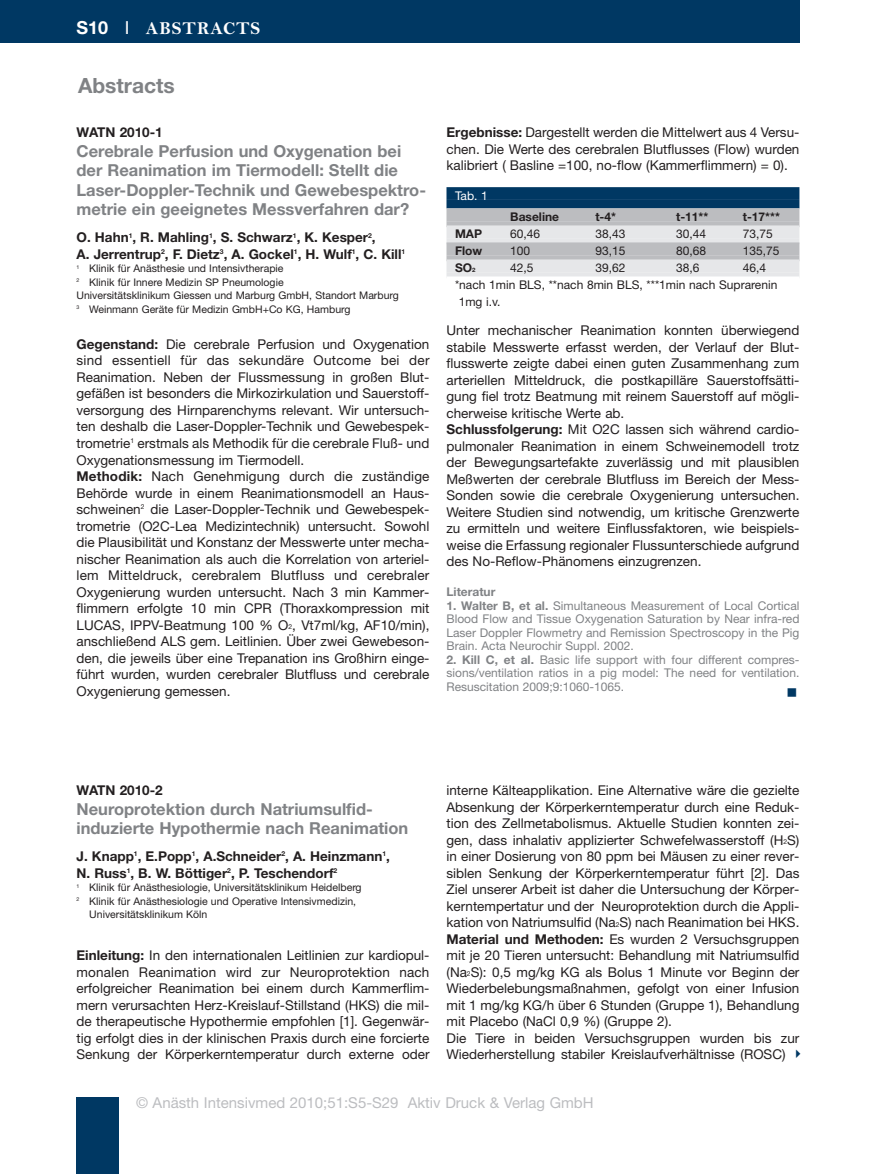
<style>
.page{position:relative;width:876px;height:1174px;background:#fff}
.page>*{position:absolute;margin:0;border:0;box-sizing:border-box;transform-origin:0 0}
.t1{font:700 21px "Helvetica Neue";color:#808285}
.t2{font:18px "Bell MT Bold";letter-spacing:.055em;color:#fff}
.t3{font:700 16.5px/19.5px "Helvetica Neue";color:#808285}
.t4{font:15px "Helvetica Neue";color:#bcbdc0}
.t5{font:13.5px/16.5px "Helvetica Neue";color:#231f20}
.t6{font:700 13.5px/16.5px "Helvetica Neue";color:#231f20}
.t7{font:12px/13.5px "Helvetica Neue";color:#808285;text-align:justify}
.t8{font:12px "Helvetica Neue";color:#231f20}
.t9{font:700 12px "Helvetica Neue";color:#231f20}
.t10{font:700 12px "Helvetica Neue";color:#808285}
.t11{font:12px "Helvetica Neue";color:#fff}
.t12{font:10.5px/13.5px "Helvetica Neue";color:#231f20}
.s1{font-family:"Helvetica Neue";font-weight:700}
.s2{font-family:"Helvetica Neue"}
.s3{font-weight:700}
.s4{font-size:6.75px}
.s5{font-size:6px}
</style>
<div class="page">
<div style="left:0;top:0;width:799px;height:43px;background:#003863"></div>
<div style="left:77px;top:1097px;width:42px;height:77px;background:#003863"></div>
<div style="left:446px;top:187px;width:353px;height:13px;background:#003863"></div>
<div style="left:446px;top:200px;width:353px;height:8px;background:#003863"></div>
<div style="left:446px;top:208px;width:353px;height:13px;background:#bcbdc0"></div>
<div style="left:446px;top:221px;width:353px;height:6px;background:#bcbdc0"></div>
<div style="left:446px;top:225px;width:353px;height:13px;background:#e6e7e9"></div>
<div style="left:446px;top:238px;width:353px;height:6px;background:#e6e7e9"></div>
<div style="left:446px;top:242px;width:353px;height:13px;background:#bcbdc0"></div>
<div style="left:446px;top:255px;width:353px;height:6px;background:#bcbdc0"></div>
<div style="left:446px;top:259px;width:353px;height:13px;background:#e6e7e9"></div>
<div style="left:446px;top:272px;width:353px;height:6px;background:#e6e7e9"></div>
<div style="left:446px;top:276px;width:353px;height:13px;background:#fff"></div>
<h2 class="t2" style="left:77px;top:17px;width:185px"><span class="s1">S10</span> <span class="s2">I</span> ABSTRACTS</h2>
<h1 class="t1" style="left:78px;top:78px;width:98px">Abstracts</h1>
<p class="t6" style="left:77px;top:125px;width:88px">WATN 2010-1</p>
<p class="t3" style="left:77px;top:143px;width:351px">Cerebrale Perfusion und Oxygenation bei der Reanimation im Tiermodell: Stellt die Laser-Doppler-Technik und Gewebespek tro - metrie ein geeignetes Messverfahren dar?</p>
<p class="t6" style="left:77px;top:230px;width:330px">O. Hahn<sup>1</sup>, R. Mahling<sup>1</sup>, S. Schwarz<sup>1</sup>, K. Kesper<sup>2</sup>,<br>A. Jerrentrup<sup>2</sup>, F. Dietz<sup>3</sup>, A. Gockel<sup>1</sup>, H. Wulf<sup>1</sup>, C. Kill<sup>1</sup></p>
<p class="t12" style="left:77px;top:263px;width:324px"><sup>1</sup> Klinik für Anästhesie und Intensivtherapie<br><sup>2</sup> Klinik für Innere Medizin SP Pneumologie<br>Universitätsklinikum Giessen und Marburg GmbH, Standort Marburg <sup>3</sup> Weinmann Geräte für Medizin GmbH+Co KG, Hamburg</p>
<p class="t5" style="left:77px;top:337px;width:354px"><span class="s3">Gegenstand:</span> Die cerebrale Perfusion und Oxygenation sind essentiell für das sekundäre Outcome bei der Reanimation. Neben der Flussmessung in großen Blut - gefäßen ist besonders die Mirkozirkulation und Sauer stoff - versorgung des Hirnparenchyms relevant. Wir untersuch&shy;ten deshalb die Laser-Doppler-Technik und Ge webespek - tro metrie<sup>1</sup> erstmals als Methodik für die cerebrale Fluß- und Oxygenationsmessung im Tiermodell.<br><span class="s3">Methodik:</span> Nach Genehmigung durch die zuständige Behörde wurde in einem Reanimationsmodell an Haus - schwe inen<sup>2</sup> die Laser-Doppler-Technik und Gewebe spek - tro metrie (O2C-Lea Medizintechnik) untersucht. Sowohl die Plausibilität und Konstanz der Messwerte unter mecha&shy;nischer Reanimation als auch die Korrelation von arteriel&shy;lem Mitteldruck, cerebralem Blutfluss und cerebraler Oxygenierung wurden untersucht. Nach 3 min Kammer - flimmern erfolgte 10 min CPR (Thoraxkompression mit LUCAS, IPPV-Beatmung 100 % O<span class="s4">2</span>, Vt7ml/kg, AF10/min), anschließend ALS gem. Leitlinien. Über zwei Gewebe son - den, die jeweils über eine Trepanation ins Großhirn einge&shy;führt wurden, wurden cerebraler Blutfluss und cerebrale Oxygenierung gemessen.</p>
<p class="t5" style="left:446px;top:125px;width:354px;text-align:justify"><span class="s3">Ergebnisse:</span> Dargestellt werden die Mittelwert aus 4 Ver su - chen. Die Werte des cerebralen Blutflusses (Flow) wurden kalibriert ( Basline =100, no-flow (Kammerflimmern) = 0).</p>
<p class="t11" style="left:455px;top:191px;width:34px">Tab. 1</p>
<p class="t9" style="left:510px;top:213px;width:50px">Baseline</p>
<p class="t9" style="left:595px;top:213px;width:22px">t-4*</p>
<p class="t9" style="left:676px;top:213px;width:34px">t-11**</p>
<p class="t9" style="left:743px;top:213px;width:39px">t-17***</p>
<p class="t9" style="left:455px;top:230px;width:29px">MAP</p>
<p class="t8" style="left:510px;top:230px;width:32px">60,46</p>
<p class="t8" style="left:595px;top:230px;width:32px">38,43</p>
<p class="t8" style="left:676px;top:230px;width:32px">30,44</p>
<p class="t8" style="left:743px;top:230px;width:32px">73,75</p>
<p class="t9" style="left:455px;top:247px;width:29px">Flow</p>
<p class="t8" style="left:510px;top:247px;width:22px">100</p>
<p class="t8" style="left:595px;top:247px;width:32px">93,15</p>
<p class="t8" style="left:676px;top:247px;width:32px">80,68</p>
<p class="t8" style="left:743px;top:247px;width:38px">135,75</p>
<p class="t9" style="left:455px;top:264px;width:22px">SO<span class="s5">2</span></p>
<p class="t8" style="left:510px;top:264px;width:25px">42,5</p>
<p class="t8" style="left:595px;top:264px;width:32px">39,62</p>
<p class="t8" style="left:676px;top:264px;width:25px">38,6</p>
<p class="t8" style="left:743px;top:264px;width:25px">46,4</p>
<p class="t8" style="left:455px;top:281px;width:324px">*nach 1min BLS, **nach 8min BLS, ***1min nach Suprarenin</p>
<p class="t8" style="left:459px;top:298px;width:43px">1mg i.v.</p>
<p class="t5" style="left:446px;top:323px;width:354px">Unter mechanischer Reanimation konnten überwiegend stabile Messwerte erfasst werden, der Verlauf der Blut - fluss werte zeigte dabei einen guten Zusammenhang zum arteriellen Mitteldruck, die postkapilläre Sauerstoff sätti - gung fiel trotz Beatmung mit reinem Sauerstoff auf mögli&shy;cherweise kritische Werte ab.<br><span class="s3">Schlussfolgerung:</span> Mit O2C lassen sich während cardio&shy;pulmonaler Reanimation in einem Schweinemodell trotz der Bewegungsartefakte zuverlässig und mit plausiblen Meßwerten der cerebrale Blutfluss im Bereich der Mess-Sonden sowie die cerebrale Oxygenierung untersuchen.<br>Weitere Studien sind notwendig, um kritische Grenzwerte zu ermitteln und weitere Einflussfaktoren, wie beispiels&shy;weise die Erfassung regionaler Flussunterschiede aufgrund des No-Reflow-Phänomens einzugrenzen.</p>
<p class="t10" style="left:446px;top:588px;width:50px">Literatur</p>
<p class="t7" style="left:446px;top:600px;width:354px"><span class="s3">1. Walter B, et al.</span> Simultaneous Measurement of Local Cortical Blood Flow and Tissue Oxygenation Saturation by Near infra-red Laser Doppler Flowmetry and Remission Spectroscopy in the Pig Brain. Acta Neurochir Suppl. 2002.</p>
<p class="t7" style="left:446px;top:654px;width:354px"><span class="s3">2. Kill C, et al.</span> Basic life support with four different compres&shy;sions/ventilation ratios in a pig model: The need for ventilation.<br>Resuscitation 2009;9:1060-1065.</p>
<p class="t6" style="left:77px;top:783px;width:88px">WATN 2010-2</p>
<p class="t3" style="left:77px;top:800px;width:333px">Neuroprotektion durch Natriumsulfid&shy;induzierte Hypothermie nach Reanimation</p>
<p class="t6" style="left:77px;top:849px;width:315px">J. Knapp<sup>1</sup>, E.Popp<sup>1</sup>, A.Schneider<sup>2</sup>, A. Heinzmann<sup>1</sup>,<br>N. Russ<sup>1</sup>, B. W. Böttiger<sup>2</sup>, P. Teschendorf<sup>2</sup></p>
<p class="t12" style="left:77px;top:881px;width:287px"><sup>1</sup> Klinik für Anästhesiologie, Universitätsklinikum Heidelberg</p>
<p class="t12" style="left:77px;top:895px;width:281px"><sup>2</sup> Klinik für Anästhesiologie und Operative Intensivmedizin,</p>
<p class="t12" style="left:89px;top:908px;width:120px">Universitätsklinikum Köln</p>
<p class="t5" style="left:77px;top:948px;width:354px;text-align:justify"><span class="s3">Einleitung:</span> In den internationalen Leitlinien zur kardiopul&shy;monalen Reanimation wird zur Neuroprotektion nach erfolgreicher Reanimation bei einem durch Kammerflim - mern verursachten Herz-Kreislauf-Stillstand (HKS) die mil - de therapeutische Hypothermie empfohlen [1]. Gegen wär - tig erfolgt dies in der klinischen Praxis durch eine forcierte Senkung der Körperkerntemperatur durch externe oder</p>
<p class="t5" style="left:446px;top:783px;width:354px">interne Kälteapplikation. Eine Alternative wäre die gezielte Absenkung der Körperkerntemperatur durch eine Reduk - tion des Zellmetabolismus. Aktuelle Studien konnten zei&shy;gen, dass inhalativ applizierter Schwefelwasserstoff (H<span class="s4">2</span>S) in einer Dosierung von 80 ppm bei Mäusen zu einer rever&shy;siblen Senkung der Körperkerntemperatur führt [2]. Das Ziel unserer Arbeit ist daher die Untersuchung der Körper - kerntempertatur und der Neuroprotektion durch die Appli - kation von Natriumsulfid (Na<span class="s4">2</span>S) nach Reanimation bei HKS.<br><span class="s3">Material und Methoden:</span> Es wurden 2 Versuchsgruppen mit je 20 Tieren untersucht: Behandlung mit Natriumsulfid (Na<span class="s4">2</span>S): 0,5 mg/kg KG als Bolus 1 Minute vor Beginn der Wiederbelebungsmaß nah men, gefolgt von einer Infusion mit 1 mg/kg KG/h über 6 Stunden (Gruppe 1), Behandlung mit Placebo (NaCl 0,9 %) (Gruppe 2).<br>Die Tiere in beiden Versuchsgruppen wurden bis zur Wiederherstellung stabiler Kreislaufverhältnisse (ROSC)</p>
<p class="t4" style="left:136px;top:1097px;width:459px">© Anästh Intensivmed 2010;51:S5-S29 Aktiv Druck &amp; Verlag GmbH</p>
</div>
